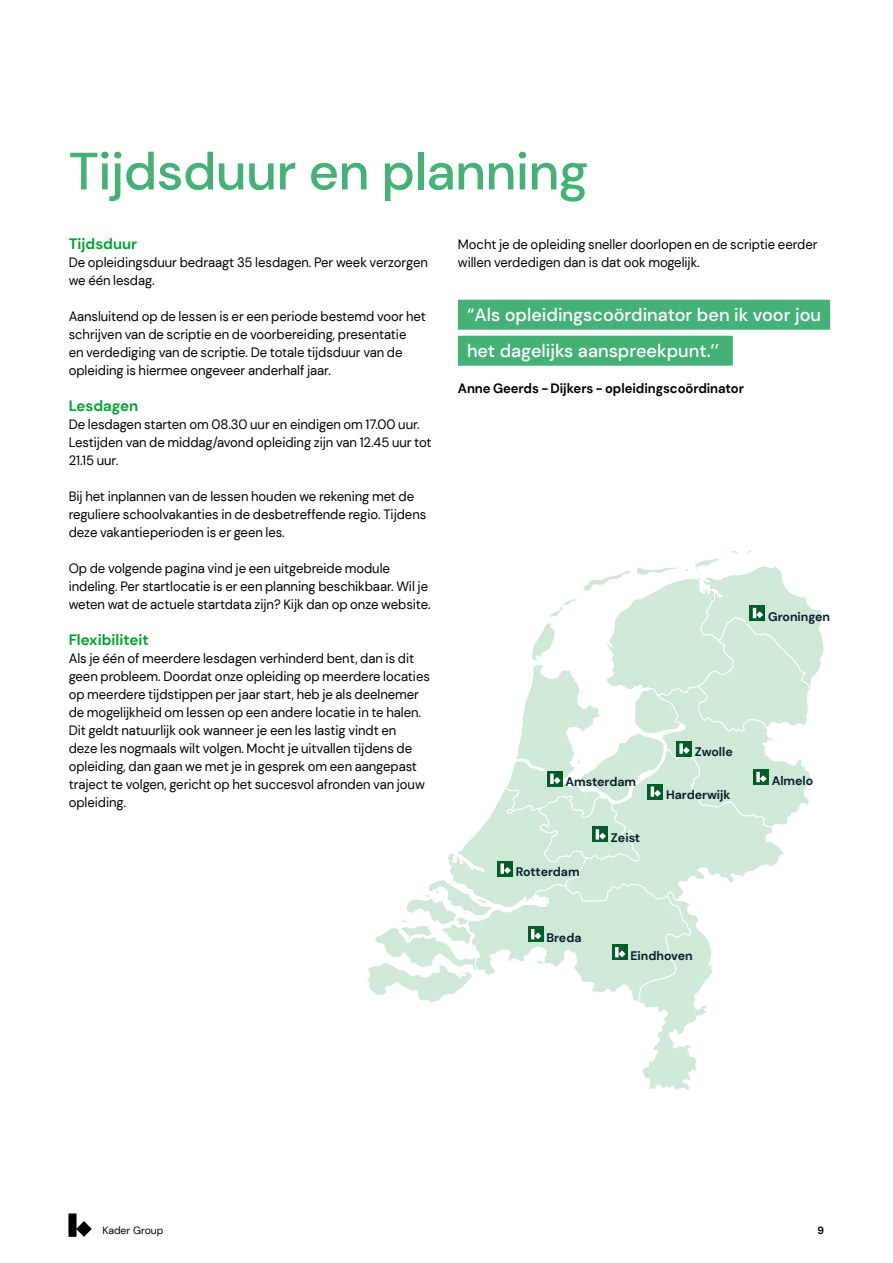
<style>
.page{position:relative;width:893px;height:1263px;background:#fff}
.page>*{position:absolute;margin:0;border:0;box-sizing:border-box;transform-origin:0 0}
.t1{font:500 52.5px "DM Sans";letter-spacing:-.01em;color:#44b276}
.t2{font:500 18px/36px "DM Sans";color:#fff}
.t3{font:700 15px "DM Sans";color:#00a32f}
.t4{font:13.5px/18px "DM Sans";letter-spacing:-.005em;color:#000}
.t5{font:700 13.5px "DM Sans";letter-spacing:-.005em;color:#000}
.t6{font:700 12.3px "DM Sans";color:#041e2b}
.t7{font:10.5px "DM Sans";color:#000}
.t8{font:700 10.5px "DM Sans";color:#000}
</style>
<div class="page">
<div style="left:458px;top:300px;width:372px;height:30px;background:#44b276"></div>
<div style="left:458px;top:336px;width:275px;height:30px;background:#44b276"></div>
<svg style="left:367px;top:550px;width:457px;height:540px"></svg>
<svg style="left:69px;top:1214px;width:23px;height:22px"></svg>
<h1 class="t1" style="left:69px;top:138px;width:521px">Tijdsduur en planning</h1>
<p class="t3" style="left:69px;top:234px;width:70px">Tijdsduur</p>
<p class="t4" style="left:69px;top:253px;width:361px">De opleidingsduur bedraagt 35 lesdagen. Per week verzorgen we één lesdag.</p>
<p class="t4" style="left:69px;top:307px;width:359px">Aansluitend op de lessen is er een periode bestemd voor het schrijven van de scriptie en de voorbereiding, presentatie<br>en verdediging van de scriptie. De totale tijdsduur van de opleiding is hiermee ongeveer anderhalf jaar.</p>
<p class="t3" style="left:69px;top:396px;width:71px">Lesdagen</p>
<p class="t4" style="left:69px;top:415px;width:364px">De lesdagen starten om 08.30 uur en eindigen om 17.00 uur.<br>Lestijden van de middag/avond opleiding zijn van 12.45 uur tot<br>21.15 uur.</p>
<p class="t4" style="left:69px;top:487px;width:359px">Bij het inplannen van de lessen houden we rekening met de reguliere schoolvakanties in de desbetreffende regio. Tijdens deze vakantieperioden is er geen les.</p>
<p class="t4" style="left:69px;top:559px;width:363px">Op de volgende pagina vind je een uitgebreide module indeling. Per startlocatie is er een planning beschikbaar. Wil je weten wat de actuele startdata zijn? Kijk dan op onze website.</p>
<p class="t3" style="left:69px;top:630px;width:82px">Flexibiliteit</p>
<p class="t4" style="left:69px;top:649px;width:363px">Als je één of meerdere lesdagen verhinderd bent, dan is dit geen probleem. Doordat onze opleiding op meerdere locaties op meerdere tijdstippen per jaar start, heb je als deelnemer de mogelijkheid om lessen op een andere locatie in te halen.<br>Dit geldt natuurlijk ook wanneer je een les lastig vindt en<br>deze les nogmaals wilt volgen. Mocht je uitvallen tijdens de opleiding, dan gaan we met je in gesprek om een aangepast traject te volgen, gericht op het succesvol afronden van jouw opleiding.</p>
<p class="t4" style="left:458px;top:235px;width:361px">Mocht je de opleiding sneller doorlopen en de scriptie eerder willen verdedigen dan is dat ook mogelijk.</p>
<h2 class="t2" style="left:467px;top:296px;width:356px">“Als opleidingscoördinator ben ik voor jou het dagelijks aanspreekpunt.’’</h2>
<p class="t5" style="left:458px;top:380px;width:287px">Anne Geerds - Dijkers - opleidingscoördinator</p>
<p class="t6" style="left:768px;top:609px;width:63px">Groningen</p>
<p class="t6" style="left:695px;top:744px;width:40px">Zwolle</p>
<p class="t6" style="left:772px;top:773px;width:43px">Almelo</p>
<p class="t6" style="left:566px;top:774px;width:72px">Amsterdam</p>
<p class="t6" style="left:666px;top:787px;width:66px">Harderwijk</p>
<p class="t6" style="left:516px;top:864px;width:65px">Rotterdam</p>
<p class="t6" style="left:546px;top:930px;width:37px">Breda</p>
<p class="t6" style="left:611px;top:830px;width:31px">Zeist</p>
<p class="t6" style="left:630px;top:948px;width:64px">Eindhoven</p>
<p class="t7" style="left:102px;top:1224px;width:63px">Kader Group</p>
<p class="t8" style="left:818px;top:1223px;width:8px">9</p>
</div>
